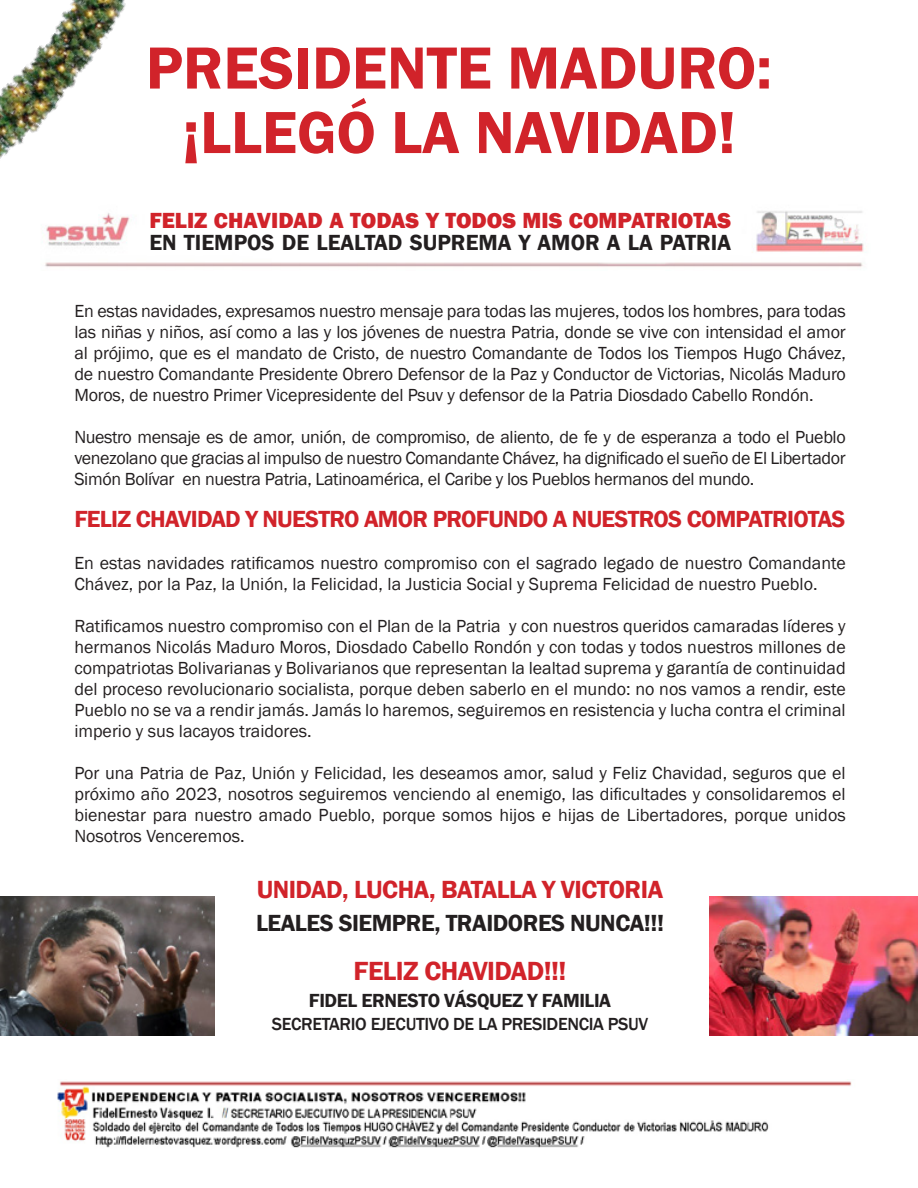
<style>
.page{position:relative;width:918px;height:1188px;background:#fff}
.page>*{position:absolute;margin:0;border:0;box-sizing:border-box;transform-origin:0 0}
.Estilo_de_párrafo_1{font:600 61.5px "Franklin Gothic";color:#d1232a}
.Estilo_de_párrafo_1-2{font:600 27px "Franklin Gothic";letter-spacing:-.02em;color:#d1232a}
.Estilo_de_párrafo_1-3{font:600 25.5px "Franklin Gothic";letter-spacing:-.02em;color:#d1232a}
.Estilo_de_párrafo_1-4{font:600 24px "Franklin Gothic";letter-spacing:-.03em;color:#d1232a}
.Estilo_de_párrafo_1-5{font:600 24px "Franklin Gothic";letter-spacing:-.02em;color:#231f20}
.Estilo_de_párrafo_1-6{font:800 22.5px/22.5px "Franklin Gothic";color:#d1232a}
.Estilo_de_párrafo_1-7{font:600 19.5px "Franklin Gothic";letter-spacing:-.02em;color:#231f20}
.Estilo_de_párrafo_1-8{font:18px/21px "Franklin Gothic";color:#231f20;text-align:justify}
.Estilo_de_párrafo_1-9{font:500 18px "Franklin Gothic";letter-spacing:-.02em;color:#231f20}
.s1{font-weight:600;color:#231f20}
</style>
<div class="page">
<img style="left:45px;top:211px;width:819px;height:56px">
<hr style="left:917px;top:204px;width:1px;height:67px;background:#d1232a">
<hr style="left:917px;top:328px;width:1px;height:67px;background:#d1232a">
<hr style="left:917px;top:463px;width:1px;height:67px;background:#d1232a">
<hr style="left:917px;top:597px;width:1px;height:67px;background:#d1232a">
<hr style="left:917px;top:713px;width:1px;height:67px;background:#d1232a">
<hr style="left:917px;top:829px;width:1px;height:67px;background:#d1232a">
<hr style="left:917px;top:1061px;width:1px;height:67px;background:#d1232a">
<img style="left:57px;top:1081px;width:795px;height:67px">
<img style="left:0;top:896px;width:214px;height:140px">
<img style="left:710px;top:896px;width:208px;height:140px">
<img style="left:0;top:0;width:126px;height:159px">
<p class="Estilo_de_párrafo_1" style="left:146px;top:30px;width:628px">PRESIDENTE MADURO:</p>
<p class="Estilo_de_párrafo_1" style="left:182px;top:95px;width:555px">¡LLEGÓ LA NAVIDAD!</p>
<p class="Estilo_de_párrafo_1-6" style="left:149px;top:209px;width:583px">FELIZ CHAVIDAD A TODAS Y TODOS MIS COMPATRIOTAS<br><span class="s1">EN TIEMPOS DE LEALTAD SUPREMA Y AMOR A LA PATRIA</span></p>
<p class="Estilo_de_párrafo_1-8" style="left:74px;top:301px;width:773px">En estas navidades, expresamos nuestro mensaje para todas las mujeres, todos los hombres, para todas las niñas y niños, así como a las y los jóvenes de nuestra Patria, donde se vive con intensidad el amor al prójimo, que es el mandato de Cristo, de nuestro Comandante de Todos los Tiempos Hugo Chávez, de nuestro Comandante Presidente Obrero Defensor de la Paz y Conductor de Victorias, Nicolás Maduro Moros, de nuestro Primer Vicepresidente del Psuv y defensor de la Patria Diosdado Cabello Rondón.</p>
<p class="Estilo_de_párrafo_1-8" style="left:74px;top:427px;width:773px">Nuestro mensaje es de amor, unión, de compromiso, de aliento, de fe y de esperanza a todo el Pueblo venezolano que gracias al impulso de nuestro Comandante Chávez, ha dignificado el sueño de El Libertador Simón Bolívar en nuestra Patria, Latinoamérica, el Caribe y los Pueblos hermanos del mundo.</p>
<p class="Estilo_de_párrafo_1-4" style="left:74px;top:505px;width:773px">FELIZ CHAVIDAD Y NUESTRO AMOR PROFUNDO A NUESTROS COMPATRIOTAS</p>
<p class="Estilo_de_párrafo_1-8" style="left:74px;top:553px;width:773px">En estas navidades ratificamos nuestro compromiso con el sagrado legado de nuestro Comandante<br>Chávez, por la Paz, la Unión, la Felicidad, la Justicia Social y Suprema Felicidad de nuestro Pueblo.</p>
<p class="Estilo_de_párrafo_1-8" style="left:74px;top:616px;width:773px">Ratificamos nuestro compromiso con el Plan de la Patria y con nuestros queridos camaradas líderes y hermanos Nicolás Maduro Moros, Diosdado Cabello Rondón y con todas y todos nuestros millones de compatriotas Bolivarianas y Bolivarianos que representan la lealtad suprema y garantía de continuidad del proceso revolucionario socialista, porque deben saberlo en el mundo: no nos vamos a rendir, este Pueblo no se va a rendir jamás. Jamás lo haremos, seguiremos en resistencia y lucha contra el criminal imperio y sus lacayos traidores.</p>
<p class="Estilo_de_párrafo_1-8" style="left:74px;top:763px;width:773px">Por una Patria de Paz, Unión y Felicidad, les deseamos amor, salud y Feliz Chavidad, seguros que el próximo año 2023, nosotros seguiremos venciendo al enemigo, las dificultades y consolidaremos el bienestar para nuestro amado Pueblo, porque somos hijos e hijas de Libertadores, porque unidos Nosotros Venceremos.</p>
<p class="Estilo_de_párrafo_1-3" style="left:257px;top:874px;width:408px">UNIDAD, LUCHA, BATALLA Y VICTORIA</p>
<p class="Estilo_de_párrafo_1-5" style="left:256px;top:908px;width:410px">LEALES SIEMPRE, TRAIDORES NUNCA!!!</p>
<p class="Estilo_de_párrafo_1-2" style="left:354px;top:955px;width:214px">FELIZ CHAVIDAD!!!</p>
<p class="Estilo_de_párrafo_1-7" style="left:309px;top:989px;width:304px">FIDEL ERNESTO VÁSQUEZ Y FAMILIA</p>
<p class="Estilo_de_párrafo_1-9" style="left:272px;top:1013px;width:378px">SECRETARIO EJECUTIVO DE LA PRESIDENCIA PSUV</p>
</div>
